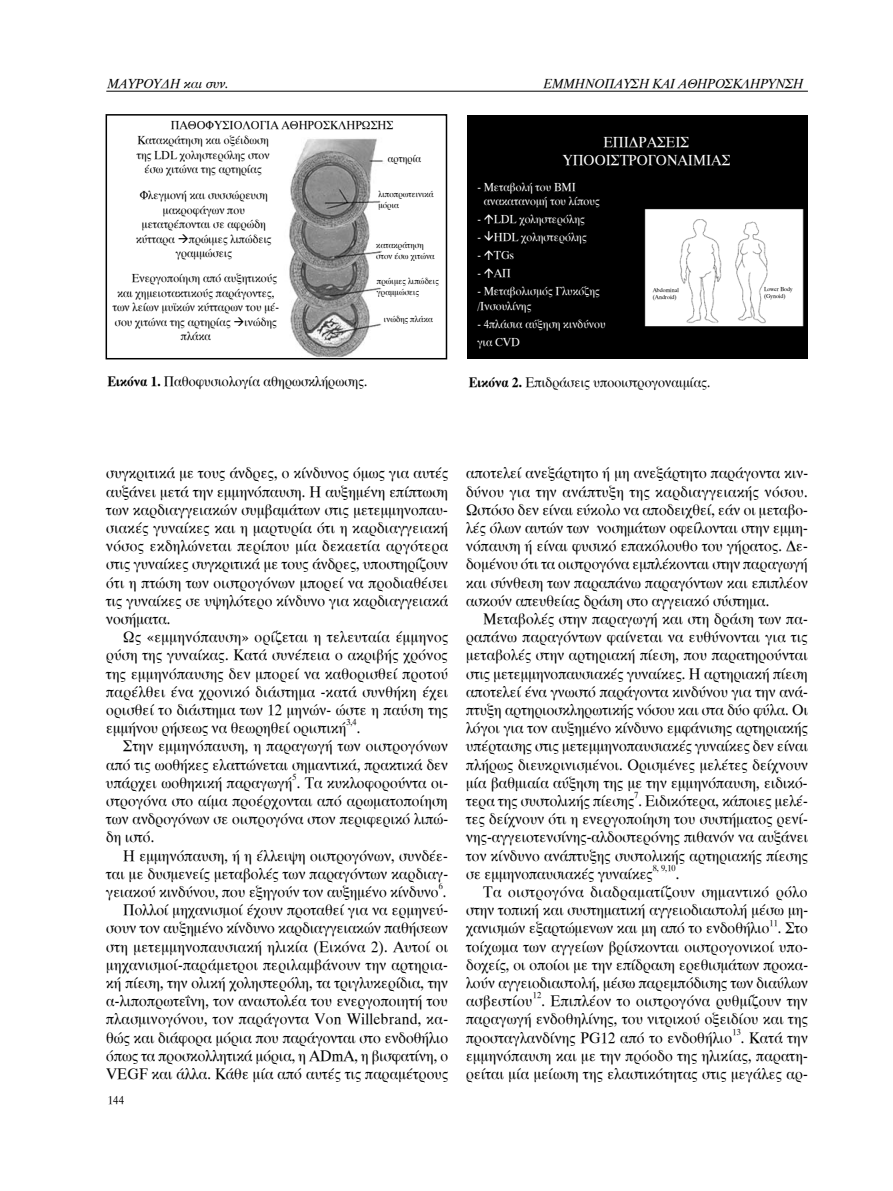
<style>
.page{position:relative;width:893px;height:1191px;background:#fff}
.page>*{position:absolute;margin:0;border:0;box-sizing:border-box;transform-origin:0 0}
.t1{font:15.75px/18.1px "UB Times";color:#000;text-align:justify;scale:.95 1}
.t2{font:15.75px "UB Times";letter-spacing:.03em;color:#000;scale:.95 1}
.t3{font:15px/18px "UB Times";color:#fff;text-align:center;scale:.95 1}
.t4{font:14.25px "UB Times";color:#000;scale:.95 1}
.t5{font:13.5px "UB Times Italic";color:#000}
.t6{font:13.5px "UB Times Italic";letter-spacing:.045em;color:#000}
.t7{font:12px/14.4px "UB Times";color:#000;text-align:center;scale:.95 1}
.t8{font:12px/14.4px "UB Times";color:#fff;scale:.95 1}
.t9{font:10.5px "UB Times";color:#000;scale:.95 1}
.t10{font:9.15px "UB Times";letter-spacing:.005em;color:#000;scale:.95 1}
.t11{font:9px/10.8px "UB Times";color:#000;scale:.95 1}
.t12{font:6px/7.2px "UB Times";color:#000;scale:.95 1}
.s1{font-family:"UB Times Bold"}
</style>
<div class="page">
<hr style="left:106px;top:91px;width:702px;height:1px;background:#000">
<img style="left:105px;top:115px;width:279px;height:244px">
<div style="left:106px;top:114px;width:341px;height:245px;border:2px solid #000"></div>
<img style="left:468px;top:116px;width:340px;height:242px">
<svg style="left:485px;top:214px;width:8px;height:10px"></svg>
<svg style="left:485px;top:231px;width:8px;height:10px"></svg>
<svg style="left:485px;top:250px;width:8px;height:10px"></svg>
<svg style="left:485px;top:268px;width:8px;height:10px"></svg>
<p class="t5" style="left:108px;top:76px;width:123px">Μαυρουδή και συν.</p>
<p class="t5" style="left:544px;top:76px;width:21px">Εμμηνό</p>
<p class="t5" style="left:605px;top:76px;width:57px">παυση και</p>
<p class="t6" style="left:679px;top:76px;width:65px">αθηροσκλή</p>
<p class="t5" style="left:760px;top:76px;width:41px">ρυνση</p>
<p class="t7" style="left:171px;top:119px;width:236px">ΠΑΘΟΦΥΣΙΟΛΟΓΙΑ ΑΘΗΡΟΣΚΛΗΡΩΣΗΣ</p>
<p class="t7" style="left:137px;top:133px;width:141px">Kατακράτηση και οξέιδωση της LDL χοληστερόλης στον έσω χιτώνα της αρτηρίας</p>
<p class="t3" style="left:562px;top:133px;width:178px">ΕΠΙΔΡΑΣΕΙΣ<br>ΥΠΟΟΙΣΤΡΟΓΟΝΑΙΜΙΑΣ</p>
<p class="t9" style="left:388px;top:153px;width:37px">αρτηρία</p>
<p class="t11" style="left:378px;top:189px;width:60px">λιποπρωτεινικά μόρια</p>
<p class="t11" style="left:376px;top:240px;width:63px">κατακράτηση στον έσω χιτώνα</p>
<p class="t11" style="left:377px;top:276px;width:67px">πρώιμες λιπώδεις γραμμώσεις</p>
<p class="t11" style="left:384px;top:314px;width:53px">ινώδης πλάκα</p>
<p class="t7" style="left:136px;top:189px;width:144px">Φλεγμονή και συσσώρευση μακροφάγων που μετατρέπονται σε αφρώδη κύτταρα →πρώιμες λιπώδεις γραμμώσεις</p>
<p class="t8" style="left:484px;top:180px;width:124px;text-indent:-6px">- Μεταβολή του BMI ανακατανομή του λίπους</p>
<p class="t8" style="left:477px;top:212px;width:115px">- LDL χοληστερόλης</p>
<p class="t8" style="left:477px;top:230px;width:117px">- ΗDL χοληστερόλης</p>
<p class="t8" style="left:477px;top:248px;width:40px">- TGs</p>
<p class="t8" style="left:477px;top:266px;width:37px">- AΠ</p>
<p class="t8" style="left:477px;top:284px;width:131px">- Μεταβολισμός Γλυκόζης /Ινσουλίνης</p>
<p class="t8" style="left:477px;top:315px;width:137px;line-height:18px">- 4πλάσια αύξηση κινδύνου για CVD</p>
<p class="t7" style="left:132px;top:271px;width:154px">Ενεργοποίηση από αυξητικούς</p>
<p class="t7" style="left:117px;top:286px;width:167px">και χημειοτακτικούς παράγοντες,</p>
<p class="t7" style="left:113px;top:300px;width:177px">των λείων μυϊκών κύτταρων του μέ-</p>
<p class="t7" style="left:115px;top:315px;width:172px">σου χιτώνα της αρτηρίας →ινώδης</p>
<p class="t7" style="left:181px;top:329px;width:33px">πλάκα</p>
<p class="t12" style="left:653px;top:286px;width:29px">Αbdominal (Android)</p>
<p class="t12" style="left:764px;top:285px;width:31px">Lower Body (Gynoid)</p>
<p class="t4" style="left:107px;top:374px;width:275px"><span class="s1">Εικόνα 1.</span> Παθοφυσιολογία αθηρωσκλήρωσης.</p>
<p class="t4" style="left:469px;top:375px;width:256px"><span class="s1">Εικόνα 2.</span> Επιδράσεις υποοιστρογοναιμίας.</p>
<p class="t1" style="left:106px;top:464px;width:362px">συγκριτικά με τους άνδρες, ο κίνδυνος όμως για αυτές αυξάνει μετά την εμμηνόπαυση. Η αυξημένη επίπτωση των καρδιαγγειακών συμβαμάτων στις μετεμμηνοπαυ&shy;σιακές γυναίκες και η μαρτυρία ότι η καρδιαγγειακή νόσος εκδηλώνεται περίπου μία δεκαετία αργότερα στις γυναίκες συγκριτικά με τους άνδρες, υποστηρίζουν ότι η πτώση των οιστρογόνων μπορεί να προδιαθέσει τις γυναίκες σε υψηλότερο κίνδυνο για καρδιαγγειακά νοσήματα.</p>
<p class="t1" style="left:106px;top:628px;width:361px;text-indent:17px">Ως «εμμηνόπαυση» ορίζεται η τελευταία έμμηνος ρύση της γυναίκας. Κατά συνέπεια ο ακριβής χρόνος της εμμηνόπαυσης δεν μπορεί να καθορισθεί προτού παρέλθει ένα χρονικό διάστημα -κατά συνθήκη έχει ορισθεί το διάστημα των 12 μηνών- ώστε η παύση της εμμήνου ρήσεως να θεωρηθεί οριστική</p>
<p class="t10" style="left:346px;top:717px;width:12px">3,4</p>
<p class="t1" style="left:357px;top:719px;width:5px">.</p>
<p class="t1" style="left:123px;top:737px;width:343px">Στην εμμηνόπαυση, η παραγωγή των οιστρογόνων</p>
<p class="t1" style="left:106px;top:755px;width:361px">από τις ωοθήκες ελαττώνεται σημαντικά, πρακτικά δεν</p>
<p class="t1" style="left:106px;top:774px;width:361px">υπάρχει ωοθηκική παραγωγή . Τα κυκλοφορούντα οι-</p>
<p class="t10" style="left:292px;top:772px;width:6px">5</p>
<p class="t1" style="left:106px;top:792px;width:361px">στρογόνα στο αίμα προέρχονται από αρωματοποίηση των ανδρογόνων σε οιστρογόνα στον περιφερικό λιπώ&shy;δη ιστό.</p>
<p class="t1" style="left:106px;top:846px;width:361px;text-indent:17px">Η εμμηνόπαυση, ή η έλλειψη οιστρογόνων, συνδέε&shy;ται με δυσμενείς μεταβολές των παραγόντων καρδιαγ&shy;γειακού κινδύνου, που εξηγούν τον αυξημένο κίνδυνο .</p>
<p class="t10" style="left:439px;top:881px;width:6px">6</p>
<p class="t1" style="left:106px;top:901px;width:361px;text-indent:17px">Πολλοί μηχανισμοί έχουν προταθεί για να ερμηνεύ&shy;σουν τον αυξημένο κίνδυνο καρδιαγγειακών παθήσεων στη μετεμμηνοπαυσιακή ηλικία (Εικόνα 2). Αυτοί οι μηχανισμοί-παράμετροι περιλαμβάνουν την αρτηρια&shy;κή πίεση, την ολική χοληστερόλη, τα τριγλυκερίδια, την α-λιποπρωτεΐνη, τον αναστολέα του ενεργοποιητή του πλασμινογόνου, τον παράγοντα Von Willebrand, κα&shy;θώς και διάφορα μόρια που παράγονται στο ενδοθήλιο όπως τα προσκολλητικά μόρια, η ADmA, η βισφατίνη, ο VEGF και άλλα. Κάθε μία από αυτές τις παραμέτρους</p>
<p class="t7" style="left:108px;top:1093px;width:19px">144</p>
<p class="t1" style="left:466px;top:464px;width:361px">αποτελεί ανεξάρτητο ή μη ανεξάρτητο παράγοντα κιν&shy;δύνου για την ανάπτυξη της καρδιαγγειακής νόσου.<br>Ωστόσο δεν είναι εύκολο να αποδειχθεί, εάν οι μεταβο&shy;λές όλων αυτών των νοσημάτων οφείλονται στην εμμη&shy;νόπαυση ή είναι φυσικό επακόλουθο του γήρατος. Δε&shy;δομένου ότι τα οιστρογόνα εμπλέκονται στην παραγωγή και σύνθεση των παραπάνω παραγόντων και επιπλέον ασκούν απευθείας δράση στο αγγειακό σύστημα.</p>
<p class="t1" style="left:466px;top:610px;width:362px;text-indent:17px">Μεταβολές στην παραγωγή και στη δράση των πα&shy;ραπάνω παραγόντων φαίνεται να ευθύνονται για τις μεταβολές στην αρτηριακή πίεση, που παρατηρούνται στις μετεμμηνοπαυσιακές γυναίκες. Η αρτηριακή πίεση αποτελεί ένα γνωστό παράγοντα κινδύνου για την ανά&shy;πτυξη αρτηριοσκληρωτικής νόσου και στα δύο φύλα. Οι λόγοι για τον αυξημένο κίνδυνο εμφάνισης αρτηριακής υπέρτασης στις μετεμμηνοπαυσιακές γυναίκες δεν είναι πλήρως διευκρινισμένοι. Ορισμένες μελέτες δείχνουν μία βαθμιαία αύξηση της με την εμμηνόπαυση, ειδικό&shy;τερα της συστολικής πίεσης . Ειδικότερα, κάποιες μελέ-</p>
<p class="t10" style="left:634px;top:790px;width:6px">7</p>
<p class="t1" style="left:466px;top:810px;width:361px">τες δείχνουν ότι η ενεργοποίηση του συστήματος ρενί&shy;νης-αγγειοτενσίνης-αλδοστερόνης πιθανόν να αυξάνει τον κίνδυνο ανάπτυξης συστολικής αρτηριακής πίεσης σε εμμηνοπαυσιακές γυναίκες</p>
<p class="t10" style="left:653px;top:863px;width:26px">8, 9,10</p>
<p class="t1" style="left:676px;top:865px;width:5px">.</p>
<p class="t2" style="left:483px;top:883px;width:343px">Τα οιστρογόνα διαδραματίζουν σημαντικό ρόλο</p>
<p class="t1" style="left:466px;top:901px;width:361px">στην τοπική και συστηματική αγγειοδιαστολή μέσω μη-</p>
<p class="t1" style="left:466px;top:919px;width:321px">χανισμών εξαρτώμενων και μη από το ενδοθήλιο</p>
<p class="t10" style="left:770px;top:917px;width:10px">11</p>
<p class="t1" style="left:466px;top:919px;width:361px;text-indent:312px">. Στο τοίχωμα των αγγείων βρίσκονται οιστρογονικοί υπο&shy;δοχείς, οι οποίοι με την επίδραση ερεθισμάτων προκα&shy;λούν αγγειοδιαστολή, μέσω παρεμπόδισης των διαύλων ασβεστίου</p>
<p class="t10" style="left:533px;top:990px;width:10px">12</p>
<p class="t1" style="left:466px;top:992px;width:361px;text-indent:75px">. Επιπλέον το οιστρογόνα ρυθμίζουν την παραγωγή ενδοθηλίνης, του νιτρικού οξειδίου και της προσταγλανδίνης PG12 από το ενδοθήλιο</p>
<p class="t10" style="left:732px;top:1027px;width:10px">13</p>
<p class="t1" style="left:466px;top:1028px;width:361px;text-indent:275px">. Κατά την εμμηνόπαυση και με την πρόοδο της ηλικίας, παρατη&shy;ρείται μία μείωση της ελαστικότητας στις μεγάλες αρ-</p>
</div>
